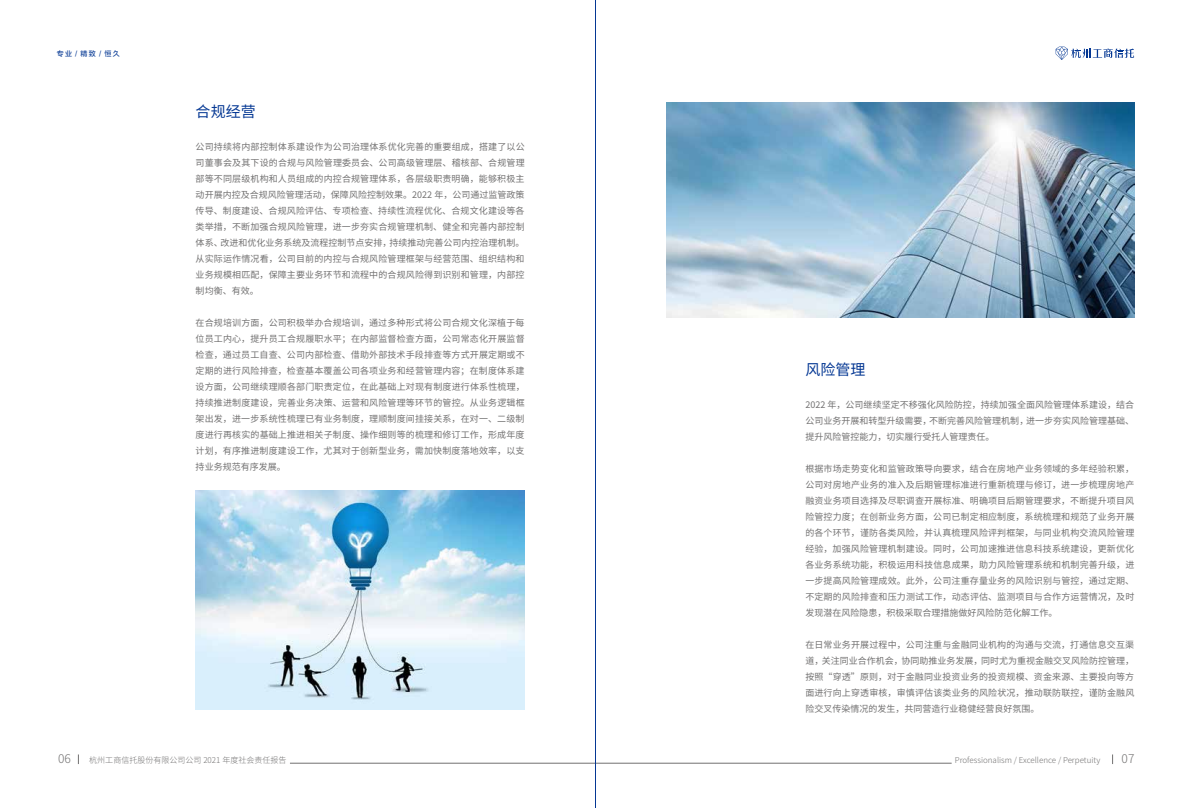
<style>
.page{position:relative;width:1191px;height:808px;background:#fff}
.page>*{position:absolute;margin:0;border:0;box-sizing:border-box;transform-origin:0 0}
.t1{font:15px "Source Han Sans CN";color:#043793}
.t2{font:300 12px "Source Han Sans CN";color:#727171}
.t3{font:9px/16px "Source Han Sans CN";letter-spacing:.015em;color:#727171;text-align:justify}
.t4{font:300 8px "Source Han Sans CN";color:#727171}
.t5{font:7px "FZLTZHUNHK GBK1 0";color:#043793}
</style>
<div class="page">
<hr style="left:290px;top:763px;width:661px;height:1px;background:#727171">
<svg style="left:1055px;top:47px;width:79px;height:13px"></svg>
<hr style="left:595px;top:0;width:1px;height:808px;background:#043793">
<img style="left:666px;top:102px;width:468px;height:215px">
<img style="left:196px;top:490px;width:328px;height:219px">
<p class="t5" style="left:57px;top:50px;width:65px">专业/精致/恒久</p>
<h1 class="t1" style="left:196px;top:103px;width:61px">合规经营</h1>
<p class="t3" style="left:196px;top:139px;width:330px">公司持续将内部控制体系建设作为公司治理体系优化完善的重要组成，搭建了以公司董事会及其下设的合规与风险管理委员会、公司高级管理层、稽核部、合规管理部等不同层级机构和人员组成的内控合规管理体系，各层级职责明确，能够积极主动开展内控及合规风险管理活动，保障风险控制效果。2022 年，公司通过监管政策传导、制度建设、合规风险评估、专项检查、持续性流程优化、合规文化建设等各类举措，不断加强合规风险管理，进一步夯实合规管理机制、健全和完善内部控制体系、改进和优化业务系统及流程控制节点安排，持续推动完善公司内控治理机制。从实际运作情况看，公司目前的内控与合规风险管理框架与经营范围、组织结构和业务规模相匹配，保障主要业务环节和流程中的合规风险得到识别和管理，内部控制均衡、有效。</p>
<p class="t3" style="left:196px;top:315px;width:330px">在合规培训方面，公司积极举办合规培训，通过多种形式将公司合规文化深植于每位员工内心，提升员工合规履职水平；在内部监督检查方面，公司常态化开展监督检查，通过员工自查、公司内部检查、借助外部技术手段排查等方式开展定期或不定期的进行风险排查，检查基本覆盖公司各项业务和经营管理内容；在制度体系建设方面，公司继续理顺各部门职责定位，在此基础上对现有制度进行体系性梳理，持续推进制度建设，完善业务决策、运营和风险管理等环节的管控。从业务逻辑框架出发，进一步系统性梳理已有业务制度，理顺制度间挂接关系，在对一、二级制度进行再核实的基础上推进相关子制度、操作细则等的梳理和修订工作，形成年度计划，有序推进制度建设工作，尤其对于创新型业务，需加快制度落地效率，以支持业务规范有序发展。</p>
<h1 class="t1" style="left:805px;top:361px;width:61px">风险管理</h1>
<p class="t3" style="left:805px;top:397px;width:330px">2022 年，公司继续坚定不移强化风险防控，持续加强全面风险管理体系建设，结合公司业务开展和转型升级需要，不断完善风险管理机制，进一步夯实风险管理基础、提升风险管控能力，切实履行受托人管理责任。</p>
<p class="t3" style="left:805px;top:461px;width:330px">根据市场走势变化和监管政策导向要求，结合在房地产业务领域的多年经验积累，公司对房地产业务的准入及后期管理标准进行重新梳理与修订，进一步梳理房地产融资业务项目选择及尽职调查开展标准、明确项目后期管理要求，不断提升项目风险管控力度；在创新业务方面，公司已制定相应制度，系统梳理和规范了业务开展的各个环节，谨防各类风险，并认真梳理风险评判框架，与同业机构交流风险管理经验，加强风险管理机制建设。同时，公司加速推进信息科技系统建设，更新优化各业务系统功能，积极运用科技信息成果，助力风险管理系统和机制完善升级，进一步提高风险管理成效。此外，公司注重存量业务的风险识别与管控，通过定期、不定期的风险排查和压力测试工作，动态评估、监测项目与合作方运营情况，及时发现潜在风险隐患，积极采取合理措施做好风险防范化解工作。</p>
<p class="t3" style="left:805px;top:637px;width:330px">在日常业务开展过程中，公司注重与金融同业机构的沟通与交流，打通信息交互渠道，关注同业合作机会，协同助推业务发展，同时尤为重视金融交叉风险防控管理，按照“穿透”原则，对于金融同业投资业务的投资规模、资金来源、主要投向等方面进行向上穿透审核，审慎评估该类业务的风险状况，推动联防联控，谨防金融风险交叉传染情况的发生，共同营造行业稳健经营良好氛围。</p>
<h2 class="t2" style="left:58px;top:752px;width:14px">06</h2>
<h2 class="t2" style="left:1121px;top:752px;width:14px">07</h2>
<p class="t4" style="left:89px;top:755px;width:199px">杭州工商信托股份有限公司公司 2021 年度社会责任报告</p>
<p class="t4" style="left:954px;top:755px;width:147px">Professionalism / Excellence / Perpetuity</p>
</div>
